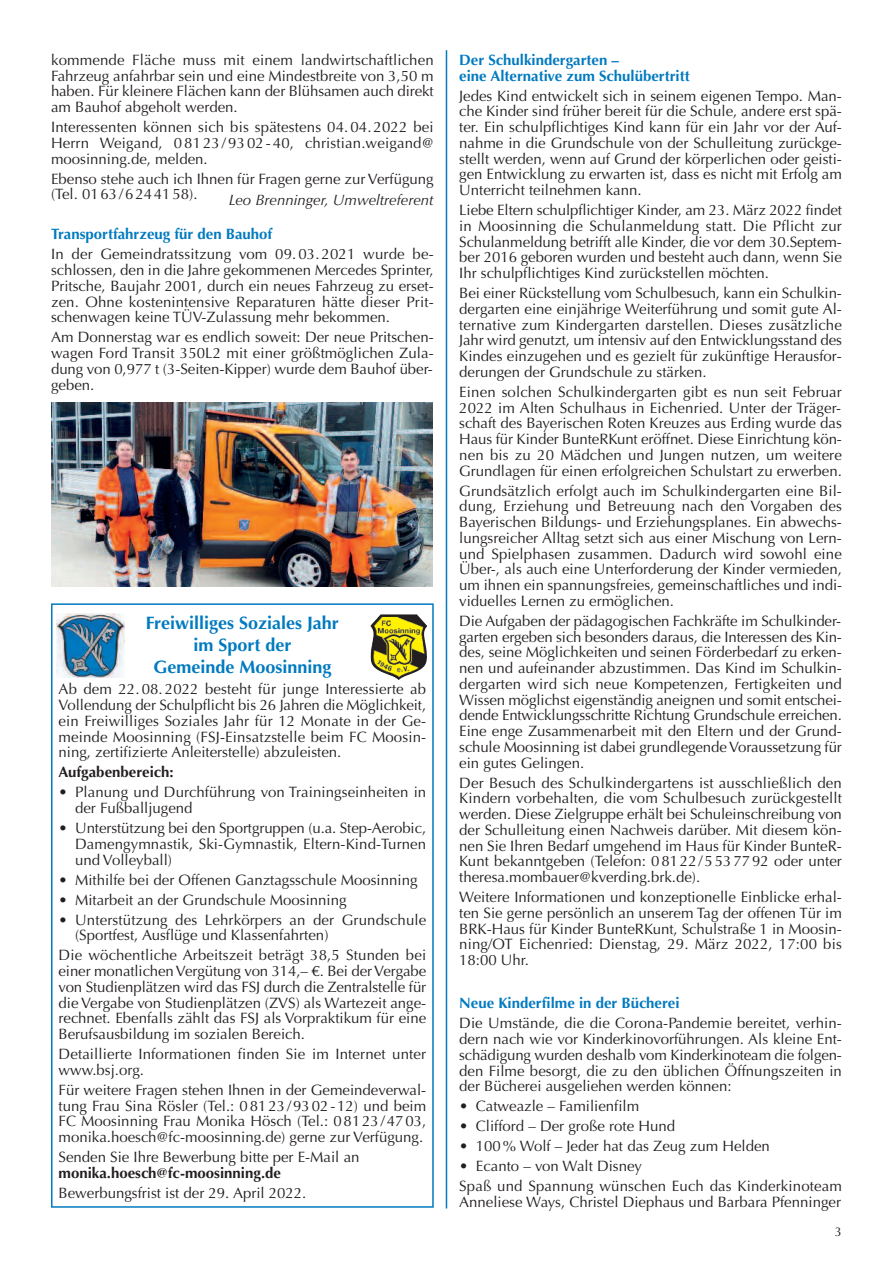
<style>
.page{position:relative;width:893px;height:1263px;background:#fff}
.page>*{position:absolute;margin:0;border:0;box-sizing:border-box;transform-origin:0 0}
.t1{font:700 18px/21.8px "Optima";color:#007ac0;text-align:center}
.t2{font:15px/15.8px "Optima";color:#231f20;text-align:justify}
.t3{font:700 15px/15.8px "Optima";color:#007ac0}
.t4{font:700 15px "Optima";color:#231f20}
.t5{font:italic 15px "Optima";color:#231f20}
.t6{font:12.75px "Optima";color:#231f20}
</style>
<div class="page">
<hr style="left:446px;top:50px;width:1px;height:1158px;background:#007ac0">
<img style="left:51px;top:402px;width:382px;height:185px">
<div style="left:51px;top:603px;width:383px;height:605px;border:2px solid #007ac0"></div>
<img style="left:57px;top:613px;width:68px;height:64px">
<img style="left:370px;top:614px;width:57px;height:66px">
<p class="t2" style="left:51px;top:52px;width:384px">kommende Fläche muss mit einem landwirtschaftlichen Fahrzeug anfahrbar sein und eine Mindestbreite von 3,50 m haben. Für kleinere Flächen kann der Blühsamen auch direkt am Bauhof abgeholt werden.</p>
<p class="t2" style="left:51px;top:119px;width:384px">Interessenten können sich bis spätestens 04.04.2022 bei Herrn Weigand, 08123/9302-40, christian.weigand@ moosinning.de, melden.</p>
<p class="t2" style="left:51px;top:171px;width:384px">Ebenso stehe auch ich Ihnen für Fragen gerne zur Verfügung (Tel. 0163/6244158).</p>
<p class="t5" style="left:229px;top:191px;width:207px">Leo Brenninger, Umweltreferent</p>
<p class="t3" style="left:51px;top:227px;width:223px">Transportfahrzeug für den Bauhof</p>
<p class="t2" style="left:51px;top:247px;width:384px">In der Gemeindratssitzung vom 09.03.2021 wurde be&shy;schlossen, den in die Jahre gekommenen Mercedes Sprinter, Pritsche, Baujahr 2001, durch ein neues Fahrzeug zu erset&shy;zen. Ohne kostenintensive Reparaturen hätte dieser Prit&shy;schenwagen keine TÜV-Zulassung mehr bekommen.</p>
<p class="t2" style="left:51px;top:330px;width:384px">Am Donnerstag war es endlich soweit: Der neue Pritschen&shy;wagen Ford Transit 350L2 mit einer größtmöglichen Zula&shy;dung von 0,977 t (3-Seiten-Kipper) wurde dem Bauhof über&shy;geben.</p>
<p class="t1" style="left:146px;top:612px;width:195px">Freiwilliges Soziales Jahr im Sport der<br>Gemeinde Moosinning</p>
<p class="t2" style="left:59px;top:681px;width:369px">Ab dem 22.08.2022 besteht für junge Interessierte ab Vollendung der Schulpflicht bis 26 Jahren die Möglichkeit, ein Freiwilliges Soziales Jahr für 12 Monate in der Ge&shy;meinde Moosinning (FSJ-Einsatzstelle beim FC Moosin&shy;ning, zertifizierte Anleiterstelle) abzuleisten.</p>
<p class="t4" style="left:59px;top:763px;width:117px">Aufgabenbereich:</p>
<p class="t2" style="left:75px;top:784px;width:353px;text-indent:-16px">• Planung und Durchführung von Trainingseinheiten in der Fußballjugend</p>
<p class="t2" style="left:75px;top:820px;width:353px;text-indent:-16px">• Unterstützung bei den Sportgruppen (u.a. Step-Aerobic, Damengymnastik, Ski-Gymnastik, Eltern-Kind-Turnen und Volleyball)</p>
<p class="t2" style="left:59px;top:872px;width:360px">• Mithilfe bei der Offenen Ganztagsschule Moosinning</p>
<p class="t2" style="left:59px;top:892px;width:290px">• Mitarbeit an der Grundschule Moosinning</p>
<p class="t2" style="left:75px;top:912px;width:353px;text-indent:-17px">• Unterstützung des Lehrkörpers an der Grundschule (Sportfest, Ausflüge und Klassenfahrten)</p>
<p class="t2" style="left:59px;top:947px;width:369px">Die wöchentliche Arbeitszeit beträgt 38,5 Stunden bei einer monatlichenVergütung von 314,– €. Bei derVergabe von Studienplätzen wird das FSJ durch die Zentralstelle für die Vergabe von Studienplätzen (ZVS) als Wartezeit ange&shy;rechnet. Ebenfalls zählt das FSJ als Vorpraktikum für eine Berufsausbildung im sozialen Bereich.</p>
<p class="t2" style="left:59px;top:1046px;width:369px">Detaillierte Informationen finden Sie im Internet unter www.bsj.org.</p>
<p class="t2" style="left:59px;top:1082px;width:369px">Für weitere Fragen stehen Ihnen in der Gemeindeverwal&shy;tung Frau Sina Rösler (Tel.: 08123/9302-12) und beim FC Moosinning Frau Monika Hösch (Tel.: 08123/4703, monika.hoesch@fc-moosinning.de) gerne zur Verfügung.</p>
<p class="t2" style="left:59px;top:1149px;width:302px">Senden Sie Ihre Bewerbung bitte per E-Mail an</p>
<p class="t4" style="left:59px;top:1164px;width:224px">monika.hoesch@fc-moosinning.de</p>
<p class="t2" style="left:59px;top:1185px;width:249px">Bewerbungsfrist ist der 29. April 2022.</p>
<p class="t3" style="left:459px;top:52px;width:232px">Der Schulkindergarten –<br>eine Alternative zum Schulübertritt</p>
<p class="t2" style="left:459px;top:88px;width:384px">Jedes Kind entwickelt sich in seinem eigenen Tempo. Man&shy;che Kinder sind früher bereit für die Schule, andere erst spä&shy;ter. Ein schulpflichtiges Kind kann für ein Jahr vor der Auf&shy;nahme in die Grundschule von der Schulleitung zurückge&shy;stellt werden, wenn auf Grund der körperlichen oder geisti&shy;gen Entwicklung zu erwarten ist, dass es nicht mit Erfolg am Unterricht teilnehmen kann.</p>
<p class="t2" style="left:459px;top:202px;width:384px">Liebe Eltern schulpflichtiger Kinder, am 23. März 2022 findet in Moosinning die Schulanmeldung statt. Die Pflicht zur Schulanmeldung betrifft alle Kinder, die vor dem 30.Septem&shy;ber 2016 geboren wurden und besteht auch dann, wenn Sie Ihr schulpflichtiges Kind zurückstellen möchten.</p>
<p class="t2" style="left:459px;top:285px;width:384px">Bei einer Rückstellung vom Schulbesuch, kann ein Schulkin&shy;dergarten eine einjährige Weiterführung und somit gute Al&shy;ternative zum Kindergarten darstellen. Dieses zusätzliche Jahr wird genutzt, um intensiv auf den Entwicklungsstand des Kindes einzugehen und es gezielt für zukünftige Herausfor&shy;derungen der Grundschule zu stärken.</p>
<p class="t2" style="left:459px;top:384px;width:384px">Einen solchen Schulkindergarten gibt es nun seit Februar 2022 im Alten Schulhaus in Eichenried. Unter der Träger&shy;schaft des Bayerischen Roten Kreuzes aus Erding wurde das Haus für Kinder BunteRKunt eröffnet. Diese Einrichtung kön&shy;nen bis zu 20 Mädchen und Jungen nutzen, um weitere Grundlagen für einen erfolgreichen Schulstart zu erwerben.</p>
<p class="t2" style="left:459px;top:483px;width:384px">Grundsätzlich erfolgt auch im Schulkindergarten eine Bil&shy;dung, Erziehung und Betreuung nach den Vorgaben des Bayerischen Bildungs- und Erziehungsplanes. Ein abwechs&shy;lungsreicher Alltag setzt sich aus einer Mischung von Lern&shy;und Spielphasen zusammen. Dadurch wird sowohl eine Über-, als auch eine Unterforderung der Kinder vermieden, um ihnen ein spannungsfreies, gemeinschaftliches und indi&shy;viduelles Lernen zu ermöglichen.</p>
<p class="t2" style="left:459px;top:613px;width:384px">Die Aufgaben der pädagogischen Fachkräfte im Schulkinder&shy;garten ergeben sich besonders daraus, die Interessen des Kin&shy;des, seine Möglichkeiten und seinen Förderbedarf zu erken&shy;nen und aufeinander abzustimmen. Das Kind im Schulkin&shy;dergarten wird sich neue Kompetenzen, Fertigkeiten und Wissen möglichst eigenständig aneignen und somit entschei&shy;dende Entwicklungsschritte Richtung Grundschule erreichen.<br>Eine enge Zusammenarbeit mit den Eltern und der Grund&shy;schule Moosinning ist dabei grundlegendeVoraussetzung für ein gutes Gelingen.</p>
<p class="t2" style="left:459px;top:775px;width:384px">Der Besuch des Schulkindergartens ist ausschließlich den Kindern vorbehalten, die vom Schulbesuch zurückgestellt werden. Diese Zielgruppe erhält bei Schuleinschreibung von der Schulleitung einen Nachweis darüber. Mit diesem kön&shy;nen Sie Ihren Bedarf umgehend im Haus für Kinder BunteR-Kunt bekanntgeben (Telefon: 08122/5537792 oder unter theresa.mombauer@kverding.brk.de).</p>
<p class="t2" style="left:459px;top:889px;width:384px">Weitere Informationen und konzeptionelle Einblicke erhal&shy;ten Sie gerne persönlich an unserem Tag der offenen Tür im BRK-Haus für Kinder BunteRKunt, Schulstraße 1 in Moosin&shy;ning/OT Eichenried: Dienstag, 29. März 2022, 17:00 bis 18:00 Uhr.</p>
<p class="t3" style="left:459px;top:995px;width:222px">Neue Kinderfilme in der Bücherei</p>
<p class="t2" style="left:459px;top:1015px;width:384px">Die Umstände, die die Corona-Pandemie bereitet, verhin&shy;dern nach wie vor Kinderkinovorführungen. Als kleine Ent&shy;schädigung wurden deshalb vom Kinderkinoteam die folgen&shy;den Filme besorgt, die zu den üblichen Öffnungszeiten in der Bücherei ausgeliehen werden können:</p>
<p class="t2" style="left:459px;top:1098px;width:181px">• Catweazle – Familienfilm</p>
<p class="t2" style="left:459px;top:1118px;width:217px">• Clifford – Der große rote Hund</p>
<p class="t2" style="left:459px;top:1138px;width:312px">• 100% Wolf – Jeder hat das Zeug zum Helden</p>
<p class="t2" style="left:459px;top:1156px;width:384px;line-height:20px">• Ecanto – von Walt Disney<br>Spaß und Spannung wünschen Euch das Kinderkinoteam</p>
<p class="t2" style="left:459px;top:1194px;width:383px">Anneliese Ways, Christel Diephaus und Barbara Pfenninger</p>
<p class="t6" style="left:835px;top:1225px;width:9px">3</p>
</div>
